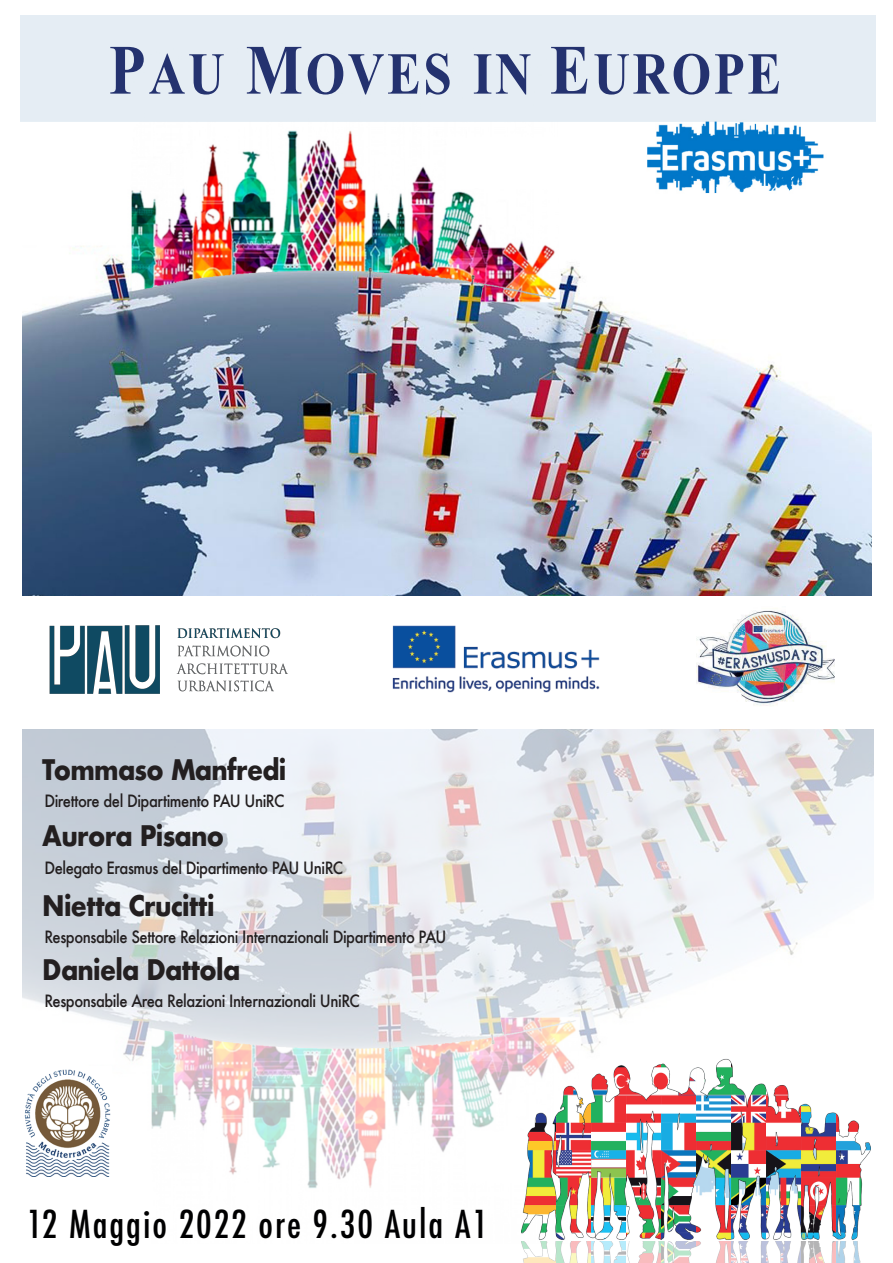
<style>
.page{position:relative;width:893px;height:1263px;background:#fff}
.page>*{position:absolute;margin:0;border:0;box-sizing:border-box;transform-origin:0 0}
.t1{font:700 59.4px "Times New Roman";letter-spacing:.05em;color:#24326f;scale:.85 1}
.t2{font:500 condensed 37.5px "Futura";letter-spacing:.05em;color:#000001}
.t3{font:700 27.6px "Futura";letter-spacing:-.03em;color:#231f20;scale:.9 1}
.t4{font:500 16.5px "Futura";letter-spacing:-.03em;color:#231f20;scale:.9 1}
.s1{font-size:70.65px}
</style>
<div class="page">
<img style="left:23px;top:122px;width:848px;height:473px">
<img style="left:23px;top:729px;width:851px;height:514px">
<img style="left:696px;top:610px;width:138px;height:96px">
<img style="left:392px;top:625px;width:208px;height:68px">
<img style="left:49px;top:625px;width:239px;height:69px">
<img style="left:23px;top:1067px;width:88px;height:110px">
<img style="left:522px;top:1047px;width:349px;height:194px">
<div style="left:21px;top:15px;width:855px;height:107px;background:#e5edf4"></div>
<img style="left:522px;top:1241px;width:349px;height:22px">
<h1 class="t1" style="left:109px;top:33px;width:792px"><span class="s1">P</span>AU <span class="s1">M</span>OVES IN <span class="s1">E</span>UROPE</h1>
<h3 class="t3" style="left:42px;top:749px;width:273px">Tommaso Manfredi</h3>
<p class="t4" style="left:44px;top:789px;width:268px">Direttore del Dipartimento PAU UniRC</p>
<h3 class="t3" style="left:42px;top:815px;width:204px">Aurora Pisano</h3>
<p class="t4" style="left:44px;top:857px;width:334px">Delegato Erasmus del Dipartimento PAU UniRC</p>
<h3 class="t3" style="left:42px;top:885px;width:193px">Nietta Crucitti</h3>
<p class="t4" style="left:44px;top:925px;width:448px">Responsabile Settore Relazioni Internazionali Dipartimento PAU</p>
<h3 class="t3" style="left:42px;top:949px;width:222px">Daniela Dattola</h3>
<p class="t4" style="left:44px;top:989px;width:352px">Responsabile Area Relazioni Internazionali UniRC</p>
<h2 class="t2" style="left:27px;top:1200px;width:463px">12 Maggio 2022 ore 9.30 Aula A1</h2>
</div>
